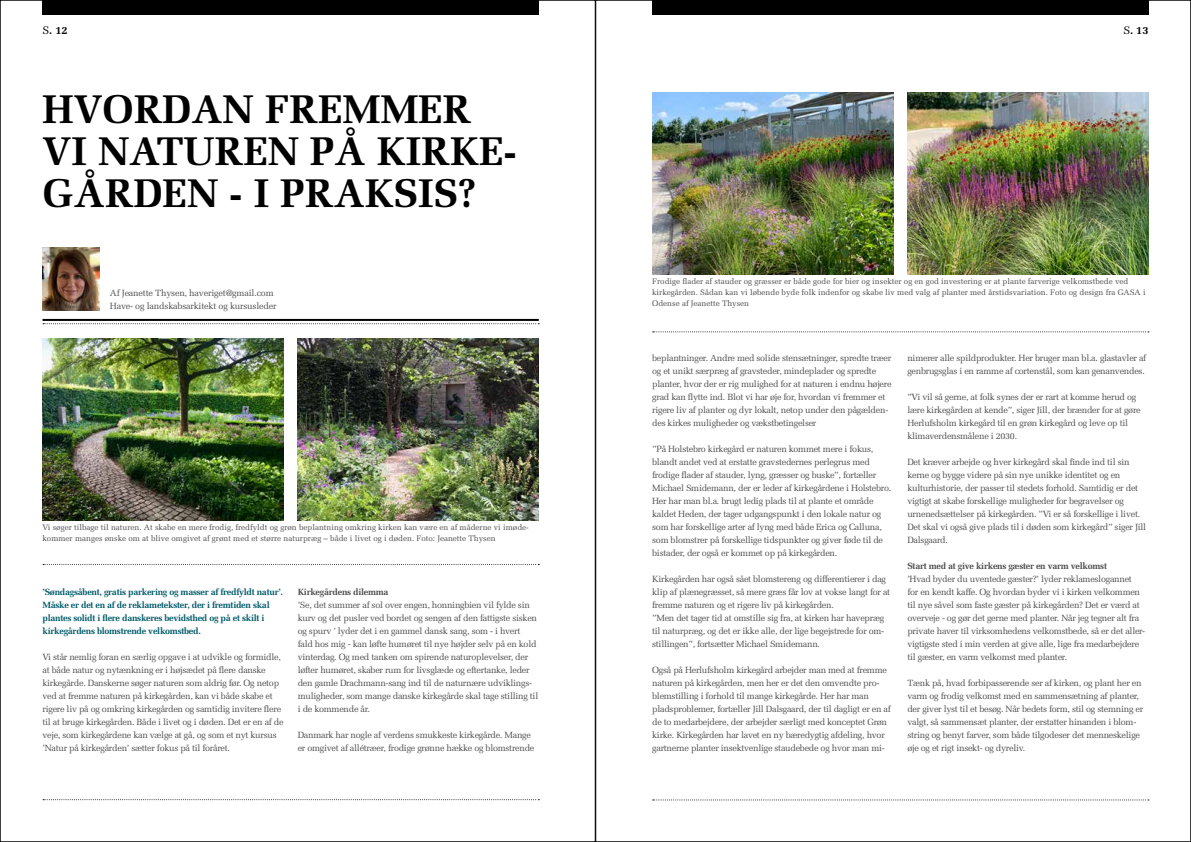
<style>
.page{position:relative;width:1191px;height:842px;background:#fff}
.page>*{position:absolute;margin:0;border:0;box-sizing:border-box;transform-origin:0 0}
.t1{font:700 40px/42px "Melior";color:#000}
.t2{font:700 11px "Melior";color:#000}
.t3{font:9px/13px "Melior";letter-spacing:-.03em;color:#4d4d4f}
.t4{font:700 9px/13px "Melior";letter-spacing:-.03em;color:#005a69}
.t5{font:700 9px "Melior";letter-spacing:-.03em;color:#4d4d4f}
.t6{font:8px/11px "Melior";color:#4d4d4f}
.s1{font-weight:400}
</style>
<div class="page">
<div style="left:43px;top:0;width:496px;height:14px;background:#000"></div>
<svg style="left:43px;top:799px;width:496px;height:1px"></svg>
<div style="left:652px;top:0;width:496px;height:14px;background:#000"></div>
<svg style="left:43px;top:564px;width:496px;height:1px"></svg>
<svg style="left:652px;top:331px;width:497px;height:1px"></svg>
<hr style="left:43px;top:319px;width:496px;height:2px;background:#000">
<svg style="left:43px;top:323px;width:496px;height:1px"></svg>
<img style="left:43px;top:339px;width:240px;height:181px">
<img style="left:652px;top:92px;width:241px;height:182px">
<img style="left:298px;top:339px;width:241px;height:181px">
<img style="left:907px;top:92px;width:241px;height:182px">
<img style="left:43px;top:248px;width:56px;height:62px">
<svg style="left:652px;top:799px;width:497px;height:1px"></svg>
<p class="t2" style="left:43px;top:23px;width:27px"><span class="s1">S</span>. 12</p>
<p class="t2" style="left:1123px;top:23px;width:27px"><span class="s1">S</span>. 13</p>
<h1 class="t1" style="left:43px;top:89px;width:476px">HVORDAN FREMMER<br>VI NATUREN PÅ KIRKE-<br>GÅRDEN - I PRAKSIS?</h1>
<p class="t3" style="left:110px;top:286px;width:168px">Af Jeanette Thysen, haveriget@gmail.com<br>Have- og landskabsarkitekt og kursusleder</p>
<p class="t6" style="left:43px;top:522px;width:488px">Vi søger tilbage til naturen. At skabe en mere frodig, fredfyldt og grøn beplantning omkring kirken kan være en af måderne vi imøde&shy;kommer manges ønske om at blive omgivet af grønt med et større naturpræg – både i livet og i døden. Foto: Jeanette Thysen</p>
<p class="t4" style="left:43px;top:585px;width:242px">’Søndagsåbent, gratis parkering og masser af fredfyldt natur’.<br>Måske er det en af de reklametekster, der i fremtiden skal plantes solidt i flere danskeres bevidsthed og på et skilt i kirkegårdens blomstrende velkomstbed.</p>
<p class="t3" style="left:43px;top:650px;width:242px">Vi står nemlig foran en særlig opgave i at udvikle og formidle, at både natur og nytænkning er i højsædet på flere danske kirkegårde. Danskerne søger naturen som aldrig før. Og netop ved at fremme naturen på kirkegården, kan vi både skabe et rigere liv på og omkring kirkegården og samtidig invitere flere til at bruge kirkegården. Både i livet og i døden. Det er en af de veje, som kirkegårdene kan vælge at gå, og som et nyt kursus ’Natur på kirkegården’ sætter fokus på til foråret.</p>
<p class="t5" style="left:298px;top:586px;width:92px">Kirkegårdens dilemma</p>
<p class="t3" style="left:298px;top:598px;width:242px">’Se, det summer af sol over engen, honningbien vil fylde sin kurv og det pusler ved bordet og sengen af den fattigste sisken og spurv ’ lyder det i en gammel dansk sang, som - i hvert<br>fald hos mig - kan løfte humøret til nye højder selv på en kold vinterdag. Og med tanken om spirende naturoplevelser, der løfter humøret, skaber rum for livsglæde og eftertanke, leder den gamle Drachmann-sang ind til de naturnære udviklings&shy;muligheder, som mange danske kirkegårde skal tage stilling til i de kommende år.</p>
<p class="t3" style="left:298px;top:728px;width:238px">Danmark har nogle af verdens smukkeste kirkegårde. Mange er omgivet af allétræer, frodige grønne hække og blomstrende</p>
<p class="t6" style="left:652px;top:276px;width:495px">Frodige flader af stauder og græsser er både gode for bier og insekter og en god investering er at plante farverige velkomstbede ved kirkegården. Sådan kan vi løbende byde folk indenfor og skabe liv med valg af planter med årstidsvariation. Foto og design fra GASA i<br>Odense af Jeanette Thysen</p>
<p class="t3" style="left:652px;top:351px;width:241px">beplantninger. Andre med solide stensætninger, spredte træer og et unikt særpræg af gravsteder, mindeplader og spredte planter, hvor der er rig mulighed for at naturen i endnu højere grad kan flytte ind. Blot vi har øje for, hvordan vi fremmer et rigere liv af planter og dyr lokalt, netop under den pågælden&shy;des kirkes muligheder og vækstbetingelser</p>
<p class="t3" style="left:652px;top:442px;width:241px">”På Holstebro kirkegård er naturen kommet mere i fokus, blandt andet ved at erstatte gravstedernes perlegrus med frodige flader af stauder, lyng, græsser og buske”, fortæller Michael Smidemann, der er leder af kirkegårdene i Holstebro.<br>Her har man bl.a. brugt ledig plads til at plante et område kaldet Heden, der tager udgangspunkt i den lokale natur og som har forskellige arter af lyng med både Erica og Calluna, som blomstrer på forskellige tidspunkter og giver føde til de bistader, der også er kommet op på kirkegården.</p>
<p class="t3" style="left:652px;top:572px;width:239px">Kirkegården har også sået blomstereng og differentierer i dag klip af plænegræsset, så mere græs får lov at vokse langt for at fremme naturen og et rigere liv på kirkegården.<br>”Men det tager tid at omstille sig fra, at kirken har havepræg til naturpræg, og det er ikke alle, der lige begejstrede for om&shy;stillingen”, fortsætter Michael Smidemann.</p>
<p class="t3" style="left:652px;top:663px;width:240px">Også på Herlufsholm kirkegård arbejder man med at fremme naturen på kirkegården, men her er det den omvendte pro&shy;blemstilling i forhold til mange kirkegårde. Her har man pladsproblemer, fortæller Jill Dalsgaard, der til dagligt er en af de to medarbejdere, der arbejder særligt med konceptet Grøn kirke. Kirkegården har lavet en ny bæredygtig afdeling, hvor gartnerne planter insektvenlige staudebede og hvor man mi-</p>
<p class="t3" style="left:907px;top:351px;width:240px">nimerer alle spildprodukter. Her bruger man bl.a. glastavler af genbrugsglas i en ramme af cortenstål, som kan genanvendes.</p>
<p class="t3" style="left:907px;top:390px;width:235px">”Vi vil så gerne, at folk synes der er rart at komme herud og lære kirkegården at kende”, siger Jill, der brænder for at gøre Herlufsholm kirkegård til en grøn kirkegård og leve op til klimaverdensmålene i 2030.</p>
<p class="t3" style="left:907px;top:455px;width:240px">Det kræver arbejde og hver kirkegård skal finde ind til sin kerne og bygge videre på sin nye unikke identitet og en kulturhistorie, der passer til stedets forhold. Samtidig er det vigtigt at skabe forskellige muligheder for begravelser og urnenedsættelser på kirkegården. ”Vi er så forskellige i livet.<br>Det skal vi også give plads til i døden som kirkegård” siger Jill Dalsgaard.</p>
<p class="t5" style="left:907px;top:560px;width:201px">Start med at give kirkens gæster en varm velkomst</p>
<p class="t3" style="left:907px;top:572px;width:239px">’Hvad byder du uventede gæster?’ lyder reklameslogannet<br>for en kendt kaffe. Og hvordan byder vi i kirken velkommen til nye såvel som faste gæster på kirkegården? Det er værd at overveje - og gør det gerne med planter. Når jeg tegner alt fra private haver til virksomhedens velkomstbede, så er det aller&shy;vigtigste sted i min verden at give alle, lige fra medarbejdere til gæster, en varm velkomst med planter.</p>
<p class="t3" style="left:907px;top:676px;width:237px">Tænk på, hvad forbipasserende ser af kirken, og plant her en varm og frodig velkomst med en sammensætning af planter, der giver lyst til et besøg. Når bedets form, stil og stemning er valgt, så sammensæt planter, der erstatter hinanden i blom&shy;string og benyt farver, som både tilgodeser det menneskelige øje og et rigt insekt- og dyreliv.</p>
</div>
